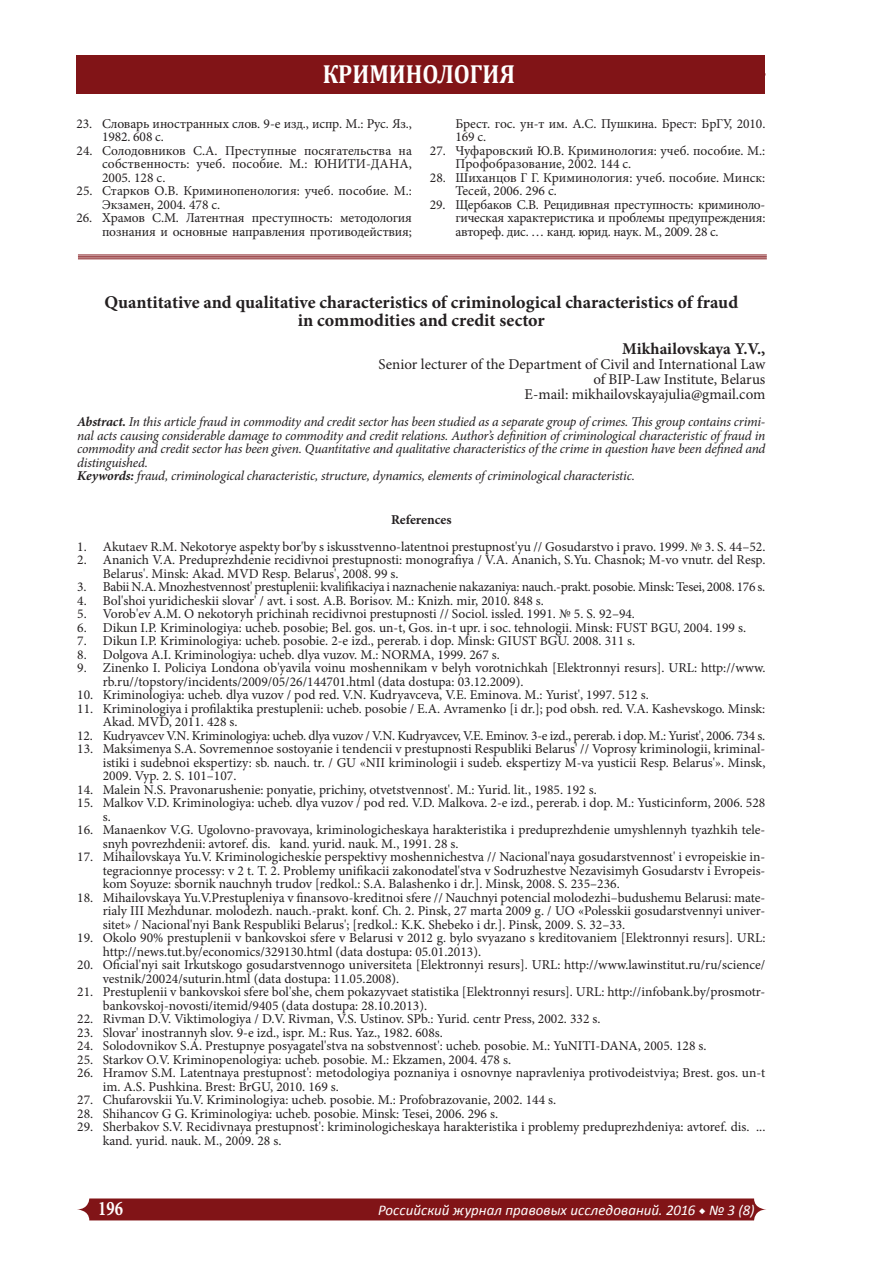
<style>
.page{position:relative;width:893px;height:1263px;background:#fff}
.page>*{position:absolute;margin:0;border:0;box-sizing:border-box;transform-origin:0 0}
.t1{font:700 26.25px "Cambria";color:#fff;scale:.88 1}
.t2{font:700 20.7px "Minion Pro";color:#fff;scale:.8 1}
.ConsPlusNonformat{font:700 18px/18px "Minion Pro";color:#231f20;text-align:center}
.t3{font:700 16.5px "Minion Pro";color:#231f20}
.t4{font:15px/15px "Minion Pro";color:#231f20;text-align:right}
.t5{font:italic 14.85px "Calibri";letter-spacing:.005em;color:#fff}
.t6{font:13.5px/13.5px "Minion Pro";color:#231f20}
.t7{font:italic 13.5px/13.5px "Minion Pro";letter-spacing:-.015em;color:#231f20;text-align:justify}
.t8{font:13.5px "Minion Pro";letter-spacing:-.02em;color:#231f20}
.t9{font:700 13.5px "Minion Pro";letter-spacing:-.005em;color:#231f20}
.s1{font-weight:700}
.s2{font-family:"Minion Pro";font-weight:700;font-style:normal}
</style>
<div class="page">
<svg style="left:77px;top:1198px;width:689px;height:22px;background:#871f22"></svg>
<div style="left:77px;top:55px;width:688px;height:39px;background:#811417"></div>
<hr style="left:78px;top:258px;width:689px;height:1px;background:#811417">
<hr style="left:78px;top:256px;width:689px;height:2px;background:#811417">
<hr style="left:78px;top:255px;width:689px;height:1px;background:#811417">
<h1 class="t1" style="left:323px;top:55px;width:220px">КРИМИНОЛОГИЯ</h1>
<p class="t6" style="left:102px;top:117px;width:311px;text-indent:-26px">23. Словарь иностранных слов. 9-е изд., испр. М.: Рус. Яз.,<br>1982. 608 с.</p>
<p class="t6" style="left:102px;top:144px;width:311px;text-align:justify;text-indent:-26px">24. Солодовников С.А. Преступные посягательства на собственность: учеб. пособие. М.: ЮНИТИ-ДАНА, 2005. 128 с.</p>
<p class="t6" style="left:102px;top:184px;width:311px;text-indent:-26px">25. Старков О.В. Криминопенология: учеб. пособие. М.:<br>Экзамен, 2004. 478 с.</p>
<p class="t6" style="left:77px;top:211px;width:337px;text-align:right">26. Храмов С.М. Латентная преступность: методология познания и основные направления противодействия;</p>
<p class="t6" style="left:455px;top:117px;width:311px">Брест. гос. ун-т им. А.С. Пушкина. Брест: БрГУ, 2010.<br>169 с.</p>
<p class="t6" style="left:455px;top:144px;width:311px;text-indent:-26px">27. Чуфаровский Ю.В. Криминология: учеб. пособие. М.:<br>Профобразование, 2002. 144 с.</p>
<p class="t6" style="left:455px;top:171px;width:311px;text-indent:-26px">28. Шиханцов Г Г. Криминология: учеб. пособие. Минск:<br>Тесей, 2006. 296 с.</p>
<p class="t6" style="left:455px;top:198px;width:311px;text-align:justify;text-indent:-26px">29. Щербаков С.В. Рецидивная преступность: криминоло&shy;гическая характеристика и проблемы предупреждения: автореф. дис. … канд. юрид. наук. М., 2009. 28 с.</p>
<p class="ConsPlusNonformat" style="left:104px;top:293px;width:635px">Quantitative and qualitative characteristics of criminological characteristics of fraud in commodities and credit sector</p>
<p class="t3" style="left:622px;top:337px;width:145px">Mikhailovskaya Y.V.,</p>
<p class="t4" style="left:379px;top:357px;width:388px">Senior lecturer of the Department of Civil and International Law of BIP-Law Institute, Belarus</p>
<p class="t4" style="left:525px;top:387px;width:242px">E-mail: mikhailovskayajulia@gmail.com</p>
<p class="t7" style="left:77px;top:415px;width:690px"><span class="s1">Abstract.</span> In this article fraud in commodity and credit sector has been studied as a separate group of crimes. This group contains crimi&shy;nal acts causing considerable damage to commodity and credit relations. Author’s definition of criminological characteristic of fraud in commodity and credit sector has been given. Quantitative and qualitative characteristics of the crime in question have been defined and distinguished.</p>
<p class="t7" style="left:77px;top:469px;width:559px"><span class="s1">Keywords:</span> fraud, criminological characteristic, structure, dynamics, elements of criminological characteristic.</p>
<p class="t9" style="left:391px;top:510px;width:62px">References</p>
<p class="t6" style="left:77px;top:540px;width:690px">1. Akutaev R.M. Nekotorye aspekty bor'by s iskusstvenno-latentnoi prestupnost'yu // Gosudarstvo i pravo. 1999. № 3. S. 44–52.</p>
<p class="t6" style="left:103px;top:553px;width:664px;text-indent:-26px">2. Ananich V.A. Preduprezhdenie recidivnoi prestupnosti: monografiya / V.A. Ananich, S.Yu. Chasnok; M-vo vnutr. del Resp.<br>Belarus'. Minsk: Akad. MVD Resp. Belarus', 2008. 99 s.</p>
<p class="t8" style="left:77px;top:578px;width:690px">3. Babii N.A. Mnozhestvennost' prestuplenii: kvalifikaciya i naznachenie nakazaniya: nauch.-prakt. posobie. Minsk: Tesei, 2008. 176 s.</p>
<p class="t6" style="left:77px;top:594px;width:468px">4. Bol'shoi yuridicheskii slovar' / avt. i sost. A.B. Borisov. M.: Knizh. mir, 2010. 848 s.</p>
<p class="t6" style="left:77px;top:607px;width:559px">5. Vorob'ev A.M. O nekotoryh prichinah recidivnoi prestupnosti // Sociol. issled. 1991. № 5. S. 92–94.</p>
<p class="t6" style="left:77px;top:621px;width:670px">6. Dikun I.P. Kriminologiya: ucheb. posobie; Bel. gos. un-t, Gos. in-t upr. i soc. tehnologii. Minsk: FUST BGU, 2004. 199 s.</p>
<p class="t6" style="left:77px;top:634px;width:559px">7. Dikun I.P. Kriminologiya: ucheb. posobie. 2-e izd., pererab. i dop. Minsk: GIUST BGU. 2008. 311 s.</p>
<p class="t6" style="left:77px;top:648px;width:424px">8. Dolgova A.I. Kriminologiya: ucheb. dlya vuzov. M.: NORMA, 1999. 267 s.</p>
<p class="t6" style="left:103px;top:661px;width:664px;text-indent:-26px">9. Zinenko I. Policiya Londona ob'yavila voinu moshennikam v belyh vorotnichkah [Elektronnyi resurs]. URL: http://www. rb.ru//topstory/incidents/2009/05/26/144701.html (data dostupa: 03.12.2009).</p>
<p class="t6" style="left:77px;top:688px;width:573px">10. Kriminologiya: ucheb. dlya vuzov / pod red. V.N. Kudryavceva, V.E. Eminova. M.: Yurist', 1997. 512 s.</p>
<p class="t6" style="left:103px;top:702px;width:664px;text-indent:-26px">11. Kriminologiya i profilaktika prestuplenii: ucheb. posobie / E.A. Avramenko [i dr.]; pod obsh. red. V.A. Kashevskogo. Minsk:<br>Akad. MVD, 2011. 428 s.</p>
<p class="t8" style="left:77px;top:726px;width:690px">12. Kudryavcev V.N. Kriminologiya: ucheb. dlya vuzov / V.N. Kudryavcev, V.E. Eminov. 3-e izd., pererab. i dop. M.: Yurist', 2006. 734 s.</p>
<p class="t6" style="left:103px;top:742px;width:664px;text-align:justify;text-indent:-26px">13. Maksimenya S.A. Sovremennoe sostoyanie i tendencii v prestupnosti Respubliki Belarus' // Voprosy kriminologii, kriminal&shy;istiki i sudebnoi ekspertizy: sb. nauch. tr. / GU «NII kriminologii i sudeb. ekspertizy M-va yusticii Resp. Belarus'». Minsk, 2009. Vyp. 2. S. 101–107.</p>
<p class="t6" style="left:77px;top:783px;width:521px">14. Malein N.S. Pravonarushenie: ponyatie, prichiny, otvetstvennost'. M.: Yurid. lit., 1985. 192 s.</p>
<p class="t6" style="left:103px;top:796px;width:664px;text-indent:-26px">15. Malkov V.D. Kriminologiya: ucheb. dlya vuzov / pod red. V.D. Malkova. 2-e izd., pererab. i dop. M.: Yusticinform, 2006. 528 s.</p>
<p class="t6" style="left:103px;top:823px;width:664px;text-indent:-26px">16. Manaenkov V.G. Ugolovno-pravovaya, kriminologicheskaya harakteristika i preduprezhdenie umyshlennyh tyazhkih tele&shy;snyh povrezhdenii: avtoref. dis. kand. yurid. nauk. M., 1991. 28 s.</p>
<p class="t6" style="left:103px;top:850px;width:664px;text-align:justify;text-indent:-26px">17. Mihailovskaya Yu.V. Kriminologicheskie perspektivy moshennichestva // Nacional'naya gosudarstvennost' i evropeiskie in&shy;tegracionnye processy: v 2 t. T. 2. Problemy unifikacii zakonodatel'stva v Sodruzhestve Nezavisimyh Gosudarstv i Evropeis&shy;kom Soyuze: sbornik nauchnyh trudov [redkol.: S.A. Balashenko i dr.]. Minsk, 2008. S. 235–236.</p>
<p class="t6" style="left:103px;top:891px;width:664px;text-align:justify;text-indent:-26px">18. Mihailovskaya Yu.V.Prestupleniya v finansovo-kreditnoi sfere // Nauchnyi potencial molodezhi–budushemu Belarusi: mate&shy;rialy III Mezhdunar. molodezh. nauch.-prakt. konf. Ch. 2. Pinsk, 27 marta 2009 g. / UO «Polesskii gosudarstvennyi univer&shy;sitet» / Nacional'nyi Bank Respubliki Belarus'; [redkol.: K.K. Shebeko i dr.]. Pinsk, 2009. S. 32–33.</p>
<p class="t6" style="left:103px;top:931px;width:664px;text-indent:-26px">19. Okolo 90% prestuplenii v bankovskoi sfere v Belarusi v 2012 g. bylo svyazano s kreditovaniem [Elektronnyi resurs]. URL: http://news.tut.by/economics/329130.html (data dostupa: 05.01.2013).</p>
<p class="t6" style="left:103px;top:958px;width:664px;text-indent:-26px">20. Oficial'nyi sait Irkutskogo gosudarstvennogo universiteta [Elektronnyi resurs]. URL: http://www.lawinstitut.ru/ru/science/ vestnik/20024/suturin.html (data dostupa: 11.05.2008).</p>
<p class="t6" style="left:103px;top:985px;width:664px;text-indent:-26px">21. Prestuplenii v bankovskoi sfere bol'she, chem pokazyvaet statistika [Elektronnyi resurs]. URL: http://infobank.by/prosmotr&shy;bankovskoj-novosti/itemid/9405 (data dostupa: 28.10.2013).</p>
<p class="t6" style="left:77px;top:1012px;width:525px">22. Rivman D.V. Viktimologiya / D.V. Rivman, V.S. Ustinov. SPb.: Yurid. centr Press, 2002. 332 s.</p>
<p class="t6" style="left:77px;top:1026px;width:367px">23. Slovar' inostrannyh slov. 9-e izd., ispr. M.: Rus. Yaz., 1982. 608s.</p>
<p class="t6" style="left:77px;top:1039px;width:631px">24. Solodovnikov S.A. Prestupnye posyagatel'stva na sobstvennost': ucheb. posobie. M.: YuNITI-DANA, 2005. 128 s.</p>
<p class="t6" style="left:77px;top:1053px;width:435px">25. Starkov O.V. Kriminopenologiya: ucheb. posobie. M.: Ekzamen, 2004. 478 s.</p>
<p class="t6" style="left:103px;top:1066px;width:664px;text-indent:-26px">26. Hramov S.M. Latentnaya prestupnost': metodologiya poznaniya i osnovnye napravleniya protivodeistviya; Brest. gos. un-t im. A.S. Pushkina. Brest: BrGU, 2010. 169 s.</p>
<p class="t6" style="left:77px;top:1093px;width:480px">27. Chufarovskii Yu.V. Kriminologiya: ucheb. posobie. M.: Profobrazovanie, 2002. 144 s.</p>
<p class="t6" style="left:77px;top:1107px;width:422px">28. Shihancov G G. Kriminologiya: ucheb. posobie. Minsk: Tesei, 2006. 296 s.</p>
<p class="t6" style="left:103px;top:1120px;width:664px;text-indent:-26px">29. Sherbakov S.V. Recidivnaya prestupnost': kriminologicheskaya harakteristika i problemy preduprezhdeniya: avtoref. dis. ... kand. yurid. nauk. M., 2009. 28 s.</p>
<h2 class="t2" style="left:98px;top:1194px;width:32px">196</h2>
<p class="t5" style="left:378px;top:1200px;width:378px">Российский журнал правовых исследований. 2016 <span class="s2">◆</span> № 3 (8)</p>
</div>
